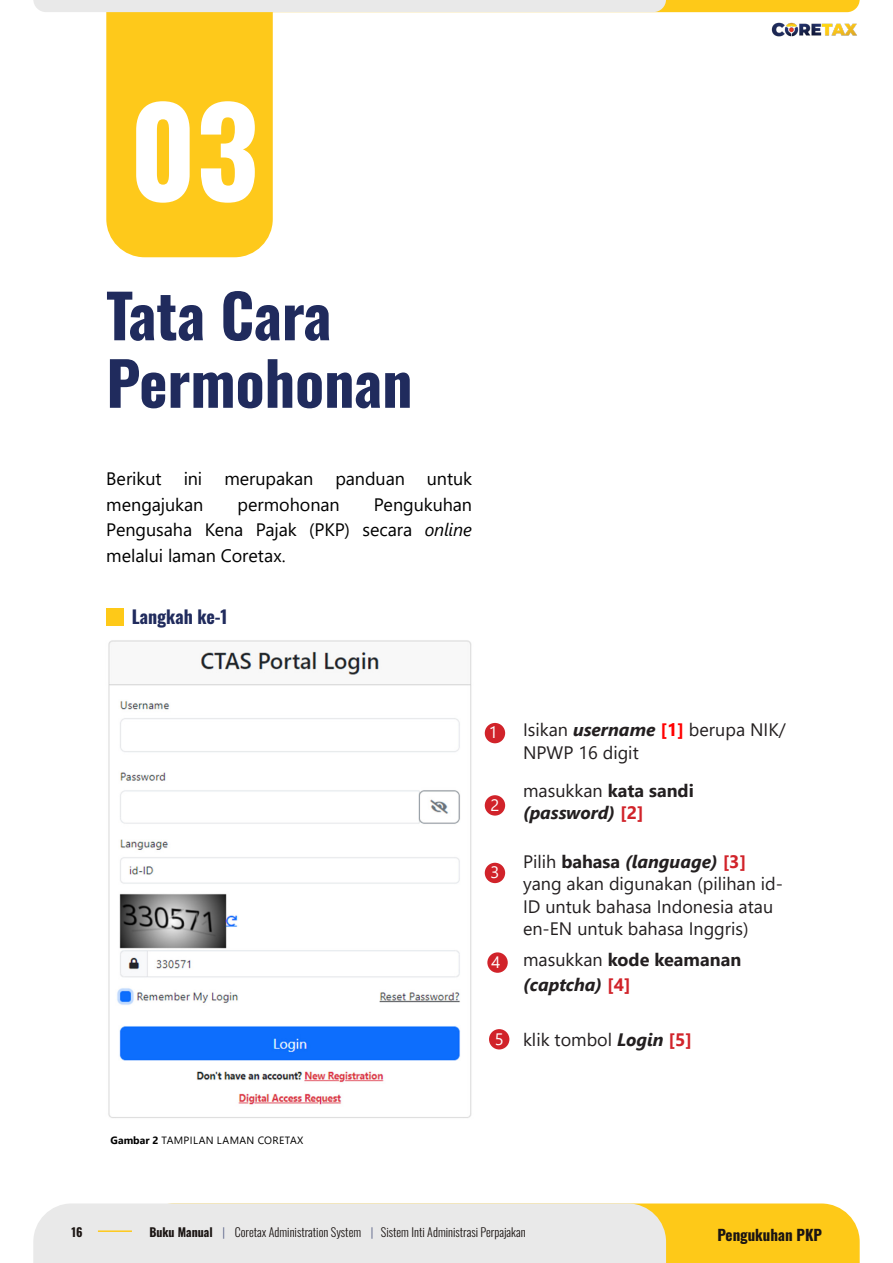
<style>
.page{position:relative;width:893px;height:1263px;background:#fff}
.page>*{position:absolute;margin:0;border:0;box-sizing:border-box;transform-origin:0 0}
.H1_Judul_Utama_Biru{font:700 121.2px "Oswald";color:#fff}
.H1_Judul_Utama_Biru-2{font:700 60px/67.5px "Oswald";color:#202b5d}
.Numbering_Narrow_Mor{font:18px/22.5px "Segoe UI";color:#231f20}
.Body_Teks_Utama{font:18px/25.5px "Segoe UI";letter-spacing:-.005em;color:#000}
.Numbering_Narrow_Mor-2{font:700 18px/25.5px "Segoe UI";color:#231f20}
.Numbering_Narrow_Mor-3{font:italic 700 18px/22.5px "Segoe UI";color:#231f20}
.H2_Sub_Judul{font:700 18px "Oswald";color:#202b5d}
.Numbering_Narrow_Mor-4{font:16.5px "Segoe UI";color:#fff}
.t1{font:700 15px "Oswald";color:#1b1513}
.t2{font:300 12px "Oswald";color:#1b1513}
.t3{font:700 12px "Oswald";color:#1b1513}
.Keterangan_Tabel_Gam{font:10.5px "Segoe UI";letter-spacing:.035em;color:#000}
.s1{font-style:italic}
.s2{font-weight:700}
.s3{font-weight:700;font-style:italic}
.s4{font-weight:700;color:#f00}
.s5{font-weight:400;font-style:normal}
.s6{font-style:normal}
.s7{font-style:normal;color:#d1232a}
.s8{font-weight:700;color:#d1232a}
.s9{font-weight:400}
.s10{color:#d1232a}
.s11{color:#586187}
</style>
<div class="page">
<img style="left:106px;top:624px;width:379px;height:494px">
<div style="left:485px;top:723px;width:20px;height:20px;background:#d1232a;border-radius:50%"></div>
<div style="left:485px;top:795px;width:20px;height:21px;background:#d1232a;border-radius:50%"></div>
<div style="left:485px;top:863px;width:20px;height:20px;background:#d1232a;border-radius:50%"></div>
<div style="left:487px;top:952px;width:21px;height:21px;background:#d1232a;border-radius:50%"></div>
<div style="left:489px;top:1029px;width:20px;height:20px;background:#d1232a;border-radius:50%"></div>
<div style="left:106px;top:608px;width:17px;height:17px;background:#fec918"></div>
<svg style="left:33px;top:1203px;width:827px;height:60px"></svg>
<hr style="left:98px;top:1230px;width:34px;height:2px;background:#fec91b">
<svg style="left:33px;top:0;width:827px;height:257px"></svg>
<img style="left:768px;top:19px;width:92px;height:21px">
<p class="H1_Judul_Utama_Biru" style="left:130px;top:88px;width:130px">03</p>
<p class="H1_Judul_Utama_Biru-2" style="left:106px;top:286px;width:308px">Tata Cara<br>Permohonan</p>
<p class="Body_Teks_Utama" style="left:106px;top:464px;width:367px">Berikut ini merupakan panduan untuk mengajukan</p>
<p class="Body_Teks_Utama" style="left:106px;top:490px;width:367px;text-align:justify;text-indent:268px">Pengukuhan Pengusaha Kena Pajak (PKP) secara <span class="s1">online </span>melalui laman Coretax.</p>
<p class="Body_Teks_Utama" style="left:237px;top:490px;width:104px">permohonan</p>
<p class="H2_Sub_Judul" style="left:132px;top:607px;width:97px">Langkah ke-1</p>
<p class="Keterangan_Tabel_Gam" style="left:111px;top:1130px;width:194px"><span class="s2">Gambar 2</span> TAMPILAN LAMAN CORETAX</p>
<p class="Numbering_Narrow_Mor-4" style="left:489px;top:717px;width:10px">1</p>
<p class="Numbering_Narrow_Mor" style="left:523px;top:717px;width:264px">Isikan <span class="s3">username</span> <span class="s4">[1]</span> berupa NIK/<br>NPWP 16 digit</p>
<p class="Numbering_Narrow_Mor-4" style="left:490px;top:789px;width:10px">2</p>
<p class="Numbering_Narrow_Mor-3" style="left:523px;top:777px;width:172px"><span class="s5">masukkan</span> <span class="s6">kata sandi </span>(password) <span class="s7">[2]</span></p>
<p class="Numbering_Narrow_Mor" style="left:523px;top:849px;width:262px">Pilih <span class="s2">bahasa</span> <span class="s3">(language)</span> <span class="s8">[3] </span>yang akan digunakan (pilihan id-<br>ID untuk bahasa Indonesia atau en-EN untuk bahasa Inggris)</p>
<p class="Numbering_Narrow_Mor-2" style="left:523px;top:945px;width:220px"><span class="s9">masukkan</span> kode keamanan <span class="s1">(captcha)</span> <span class="s10">[4]</span></p>
<p class="Numbering_Narrow_Mor" style="left:523px;top:1027px;width:171px">klik tombol <span class="s3">Login</span> <span class="s8">[5]</span></p>
<p class="Numbering_Narrow_Mor-4" style="left:490px;top:857px;width:10px">3</p>
<p class="Numbering_Narrow_Mor-4" style="left:492px;top:946px;width:10px">4</p>
<p class="Numbering_Narrow_Mor-4" style="left:495px;top:1023px;width:10px">5</p>
<p class="t3" style="left:72px;top:1226px;width:13px">16</p>
<p class="t2" style="left:149px;top:1221px;width:378px"><span class="s2">Buku Manual</span> <span class="s11">|</span> Coretax Administration System <span class="s11">|</span> Sistem Inti Administrasi Perpajakan</p>
<p class="t1" style="left:717px;top:1226px;width:106px">Pengukuhan PKP</p>
</div>
